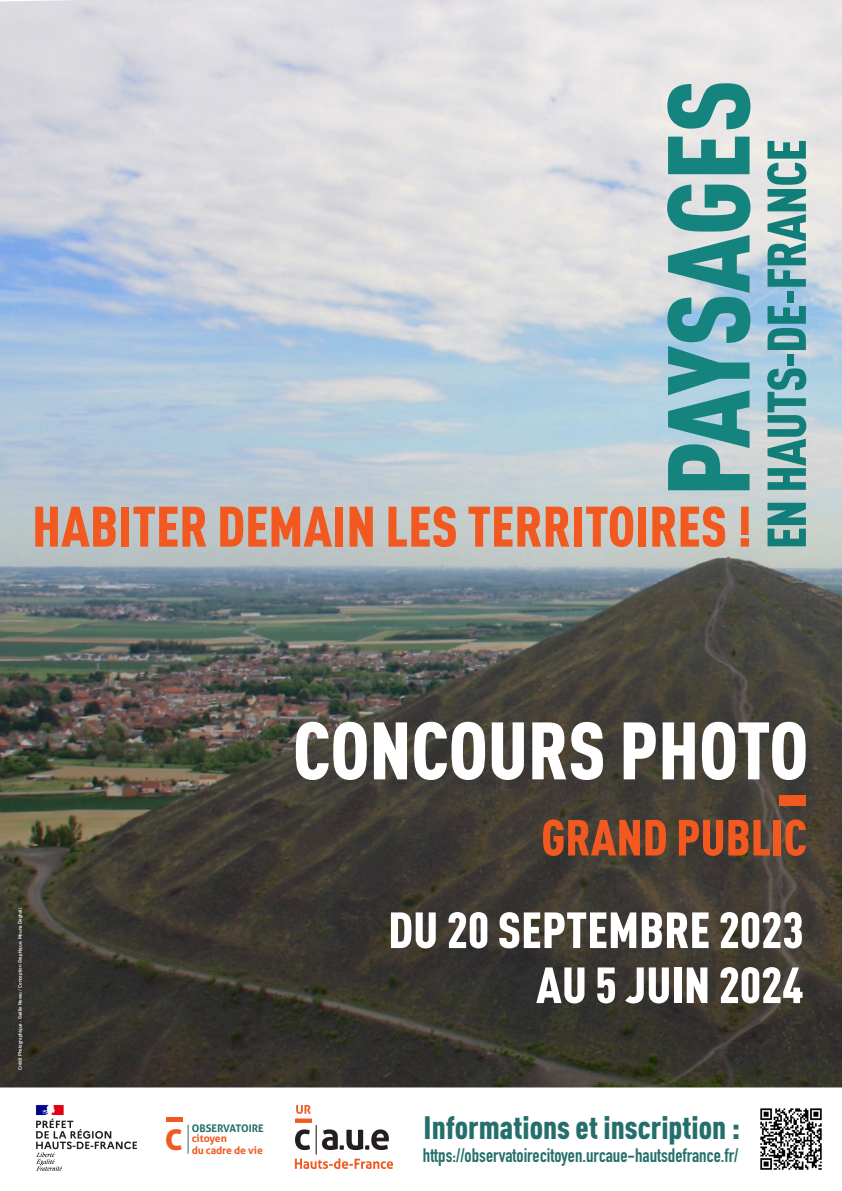
<style>
.page{position:relative;width:842px;height:1191px;background:#fff}
.page>*{position:absolute;margin:0;border:0;box-sizing:border-box;transform-origin:0 0}
.t1{font:900 114.4px "DIN Cond";letter-spacing:-.005em;color:#16847e}
.t2{font:900 80px "DIN Cond";color:#fff}
.t3{font:900 56.1px "DIN Cond";color:#f15921}
.t4{font:900 53.9px "DIN Cond";letter-spacing:-.01em;color:#127e79}
.t5{font:900 50px "DIN Cond";color:#fff}
.t6{font:900 50px "DIN Cond";color:#f15921}
.t7{font:900 31.9px "DIN Cond";color:#246f6b}
.t8{font:28.6px "Aller Display";color:#f15921}
.t9{font:700 19.2px "DIN Condensed";color:#246f6b}
.t10{font:700 10.5px "Aller";letter-spacing:-.01em;color:#f15921}
.t11{font:700 10.5px "Aller";color:#246f6b}
.t12{font:700 5px "DIN Alternate";color:#fff}
</style>
<div class="page">
<img style="left:0;top:0;width:842px;height:1087px">
<div style="left:780px;top:795px;width:26px;height:11px;background:#f15921"></div>
<img style="left:36px;top:1105px;width:101px;height:66px">
<img style="left:295px;top:1125px;width:94px;height:30px">
<img style="left:295px;top:1104px;width:17px;height:19px">
<img style="left:294px;top:1158px;width:100px;height:11px">
<hr style="left:166px;top:1117px;width:17px;height:4px;background:#f15921">
<svg style="left:188px;top:1124px;width:1px;height:29px"></svg>
<img style="left:760px;top:1108px;width:62px;height:62px">
<p class="t1" style="left:637px;top:496px;width:419px;rotate:-90deg">PAYSAGES</p>
<p class="t3" style="left:32px;top:491px;width:721px">HABITER DEMAIN LES TERRITOIRES !</p>
<p class="t4" style="left:753px;top:549px;width:411px;rotate:-90deg">EN HAUTS-DE-FRANCE</p>
<p class="t12" style="left:16px;top:1069px;width:163px;rotate:-90deg">Crédit Photographique : Gaëlle Neveu / Conception Graphique: Mouna Deghali</p>
<p class="t2" style="left:293px;top:700px;width:517px">CONCOURS PHOTO</p>
<p class="t6" style="left:541px;top:806px;width:267px">GRAND PUBLIC</p>
<p class="t5" style="left:388px;top:899px;width:417px">DU 20 SEPTEMBRE 2023</p>
<p class="t5" style="left:536px;top:954px;width:269px">AU 5 JUIN 2024</p>
<p class="t11" style="left:192px;top:1122px;width:73px">OBSERVATOIRE</p>
<p class="t8" style="left:165px;top:1121px;width:19px">C</p>
<p class="t10" style="left:192px;top:1132px;width:37px">citoyen</p>
<p class="t10" style="left:192px;top:1143px;width:73px">du cadre de vie</p>
<p class="t7" style="left:424px;top:1107px;width:318px">Informations et inscription :</p>
<p class="t9" style="left:423px;top:1142px;width:317px">https://observatoirecitoyen.urcaue-hautsdefrance.fr/</p>
</div>
